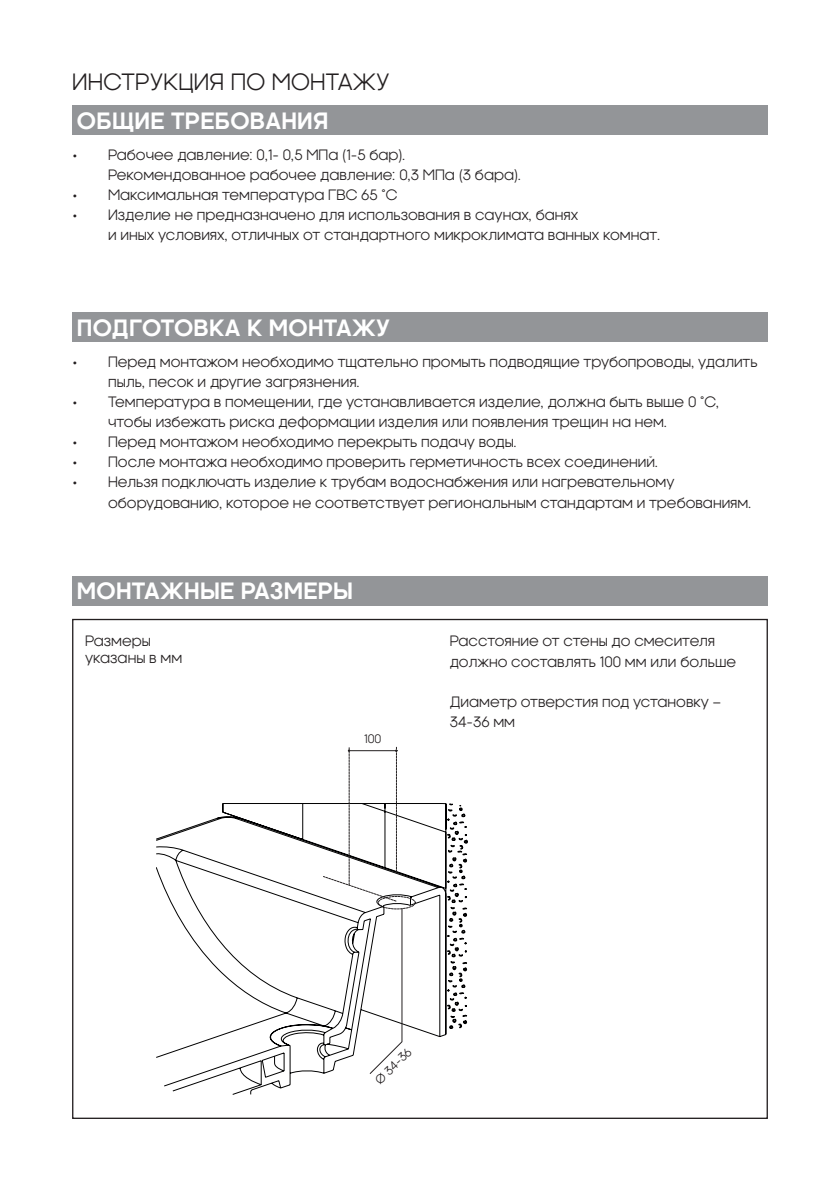
<style>
.page{position:relative;width:840px;height:1191px;background:#fff}
.page>*{position:absolute;margin:0;border:0;box-sizing:border-box;transform-origin:0 0}
.t1{font:700 22px "Kamerik 105 Cyrillic";letter-spacing:.01em;color:#fff}
.t2{font:22px "Kamerik 105 Cyrillic";letter-spacing:.01em;color:#231f20}
.t3{font:14px/20px "Kamerik 105 Cyrillic";color:#231f20}
.t4{font:11.4px "Kamerik 105 Cyrillic";color:#231f20}
</style>
<div class="page">
<div style="left:72px;top:575px;width:695px;height:30px;background:#939598"></div>
<div style="left:72px;top:105px;width:695px;height:30px;background:#939598"></div>
<div style="left:72px;top:312px;width:695px;height:30px;background:#939598"></div>
<svg style="left:156px;top:803px;width:311px;height:291px"></svg>
<svg style="left:446px;top:923px;width:21px;height:106px"></svg>
<svg style="left:369px;top:908px;width:33px;height:166px"></svg>
<svg style="left:323px;top:747px;width:74px;height:154px"></svg>
<div style="left:378px;top:896px;width:37px;height:13px;border:1px dashed #231f20;border-radius:50%"></div>
<h1 class="t2" style="left:72px;top:69px;width:319px">ИНСТРУКЦИЯ ПО МОНТАЖУ</h1>
<h1 class="t1" style="left:77px;top:108px;width:253px">ОБЩИЕ ТРЕБОВАНИЯ</h1>
<p class="t3" style="left:108px;top:145px;width:414px;text-indent:-36px">• Рабочее давление: 0,1- 0,5 МПа (1-5 бар).<br>Рекомендованное рабочее давление: 0,3 МПа (3 бара).</p>
<p class="t3" style="left:72px;top:185px;width:327px">• Максимальная температура ГВС 65 °С</p>
<p class="t3" style="left:108px;top:205px;width:553px;text-indent:-36px">• Изделие не предназначено для использования в саунах, банях<br>и иных условиях, отличных от стандартного микроклимата ванных комнат.</p>
<h1 class="t1" style="left:77px;top:315px;width:314px">ПОДГОТОВКА К МОНТАЖУ</h1>
<p class="t3" style="left:108px;top:352px;width:650px;text-indent:-36px">• Перед монтажом необходимо тщательно промыть подводящие трубопроводы, удалить пыль, песок и другие загрязнения.</p>
<p class="t3" style="left:108px;top:392px;width:612px;text-indent:-36px">• Температура в помещении, где устанавливается изделие, должна быть выше 0 °С, чтобы избежать риска деформации изделия или появления трещин на нем.</p>
<p class="t3" style="left:72px;top:432px;width:446px">• Перед монтажом необходимо перекрыть подачу воды.</p>
<p class="t3" style="left:72px;top:452px;width:587px">• После монтажа необходимо проверить герметичность всех соединений.</p>
<p class="t3" style="left:108px;top:472px;width:644px;text-indent:-36px">• Нельзя подключать изделие к трубам водоснабжения или нагревательному оборудованию, которое не соответствует региональным стандартам и требованиям.</p>
<h1 class="t1" style="left:77px;top:578px;width:277px">МОНТАЖНЫЕ РАЗМЕРЫ</h1>
<p class="t3" style="left:85px;top:633px;width:99px;line-height:16.8px">Размеры указаны в мм</p>
<p class="t4" style="left:364px;top:732px;width:19px">100</p>
<p class="t3" style="left:449px;top:631px;width:288px">Расстояние от стены до смесителя должно составлять 100 мм или больше</p>
<p class="t3" style="left:449px;top:691px;width:272px">Диаметр отверстия под установку –<br>34-36 мм</p>
<p class="t4" style="left:372px;top:1077px;width:47px;rotate:-44deg">Ø 34-36</p>
</div>
